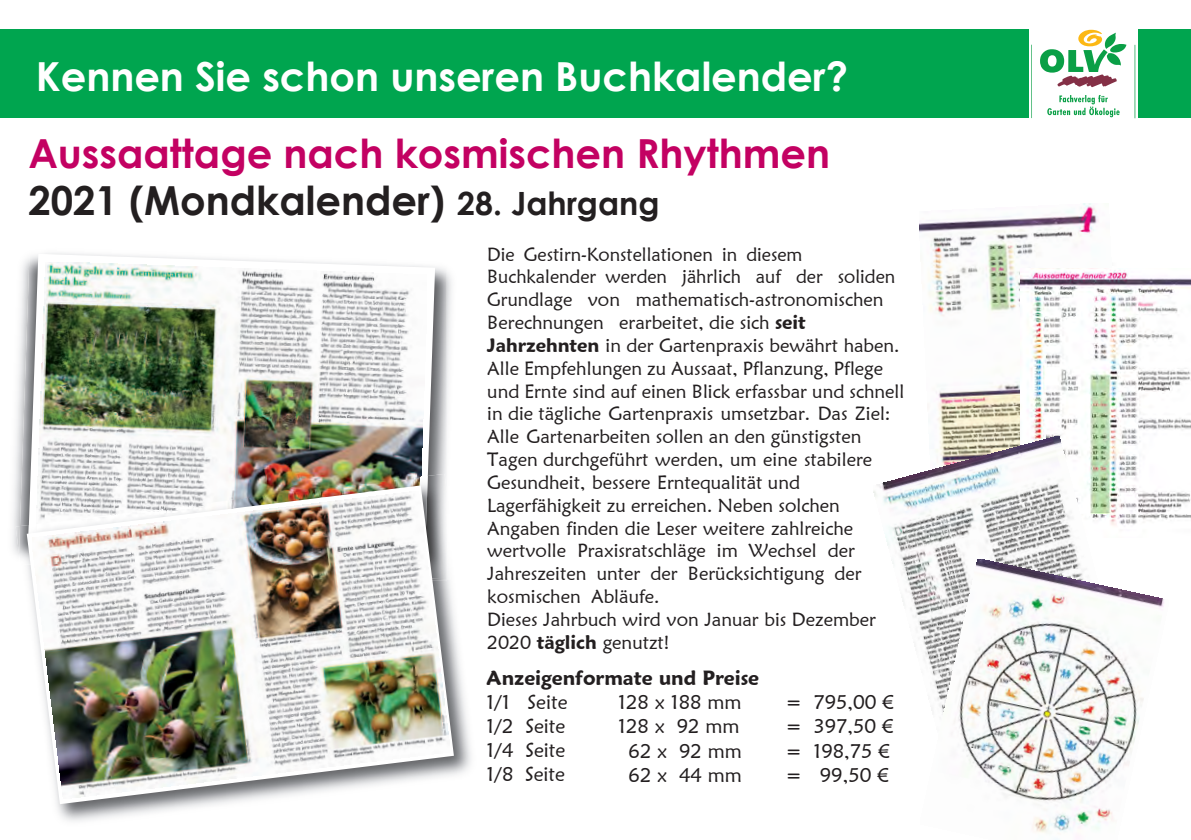
<style>
.page{position:relative;width:1191px;height:840px;background:#fff}
.page>*{position:absolute;margin:0;border:0;box-sizing:border-box;transform-origin:0 0}
.t1{font:700 40px/46.4px "Century Gothic";color:#c30162}
.t2{font:700 40px "Century Gothic";color:#fff}
.t3{font:20px/24px "Maiandra GD";color:#231f20;text-align:justify}
.t4{font:600 20px "Maiandra GD";color:#231f20}
.t5{font:19px/22.8px "Maiandra GD";color:#231f20}
.s1{color:#231f20}
.s2{font-size:32px;color:#231f20}
.s3{font-weight:600}
</style>
<div class="page">
<div style="left:0;top:30px;width:1191px;height:88px;background:#00a54f"></div>
<div style="left:1029px;top:28px;width:108px;height:97px;background:#fff"></div>
<svg style="left:1031px;top:45px;width:1px;height:73px"></svg>
<svg style="left:1134px;top:45px;width:1px;height:73px"></svg>
<svg style="left:1047px;top:95px;width:72px;height:22px"></svg>
<svg style="left:1040px;top:30px;width:86px;height:57px"></svg>
<img style="left:20px;top:253px;width:427px;height:220px">
<svg style="left:28px;top:254px;width:407px;height:219px"></svg>
<img style="left:37px;top:262px;width:390px;height:211px">
<img style="left:56px;top:619px;width:415px;height:202px">
<img style="left:16px;top:525px;width:3px;height:28px">
<img style="left:19px;top:473px;width:427px;height:106px">
<img style="left:37px;top:476px;width:383px;height:9px">
<img style="left:27px;top:485px;width:427px;height:318px">
<img style="left:32px;top:490px;width:418px;height:308px">
<img style="left:919px;top:203px;width:180px;height:233px">
<img style="left:1020px;top:268px;width:171px;height:257px">
<img style="left:873px;top:436px;width:252px;height:203px">
<img style="left:920px;top:558px;width:244px;height:275px">
<h1 class="t2" style="left:36px;top:46px;width:813px">Kennen Sie schon unseren Buchkalender?</h1>
<h1 class="t1" style="left:28px;top:129px;width:803px">Aussaattage nach kosmischen Rhythmen<br><span class="s1">2021 (Mondkalender)</span> <span class="s2">28. Jahrgang</span></h1>
<p class="t5" style="left:487px;top:242px;width:419px">Die Gestirn-Konstellationen in diesem Buchkalender werden jährlich auf der soliden Grundlage von mathematisch-astronomischen Berechnungen erarbeitet, die sich <span class="s3">seit Jahrzehnten</span> in der Gartenpraxis bewährt haben.<br>Alle Empfehlungen zu Aussaat, Pflanzung, Pflege und Ernte sind auf einen Blick erfassbar und schnell in die tägliche Gartenpraxis umsetzbar. Das Ziel:<br>Alle Gartenarbeiten sollen an den günstigsten Tagen durchgeführt werden, um eine stabilere Gesundheit, bessere Erntequalität und Lagerfähigkeit zu erreichen. Neben solchen Angaben finden die Leser weitere zahlreiche wertvolle Praxisratschläge im Wechsel der Jahreszeiten unter der Berücksichtigung der kosmischen Abläufe.<br>Dieses Jahrbuch wird von Januar bis Dezember 2020 <span class="s3">täglich</span> genutzt!</p>
<p class="t4" style="left:486px;top:664px;width:274px">Anzeigenformate und Preise</p>
<p class="t3" style="left:486px;top:689px;width:82px">1/1 Seite</p>
<p class="t3" style="left:618px;top:689px;width:125px">128 x 188 mm</p>
<p class="t3" style="left:785px;top:689px;width:110px">= 795,00 €</p>
<p class="t3" style="left:618px;top:713px;width:123px">128 x 92 mm</p>
<p class="t3" style="left:785px;top:713px;width:110px">= 397,50 €</p>
<p class="t3" style="left:628px;top:737px;width:115px">62 x 92 mm</p>
<p class="t3" style="left:785px;top:737px;width:106px">= 198,75 €</p>
<p class="t3" style="left:486px;top:713px;width:80px">1/2 Seite 1/4 Seite 1/8 Seite</p>
<p class="t3" style="left:628px;top:762px;width:115px">62 x 44 mm</p>
<p class="t3" style="left:785px;top:762px;width:105px">= 99,50 €</p>
</div>
